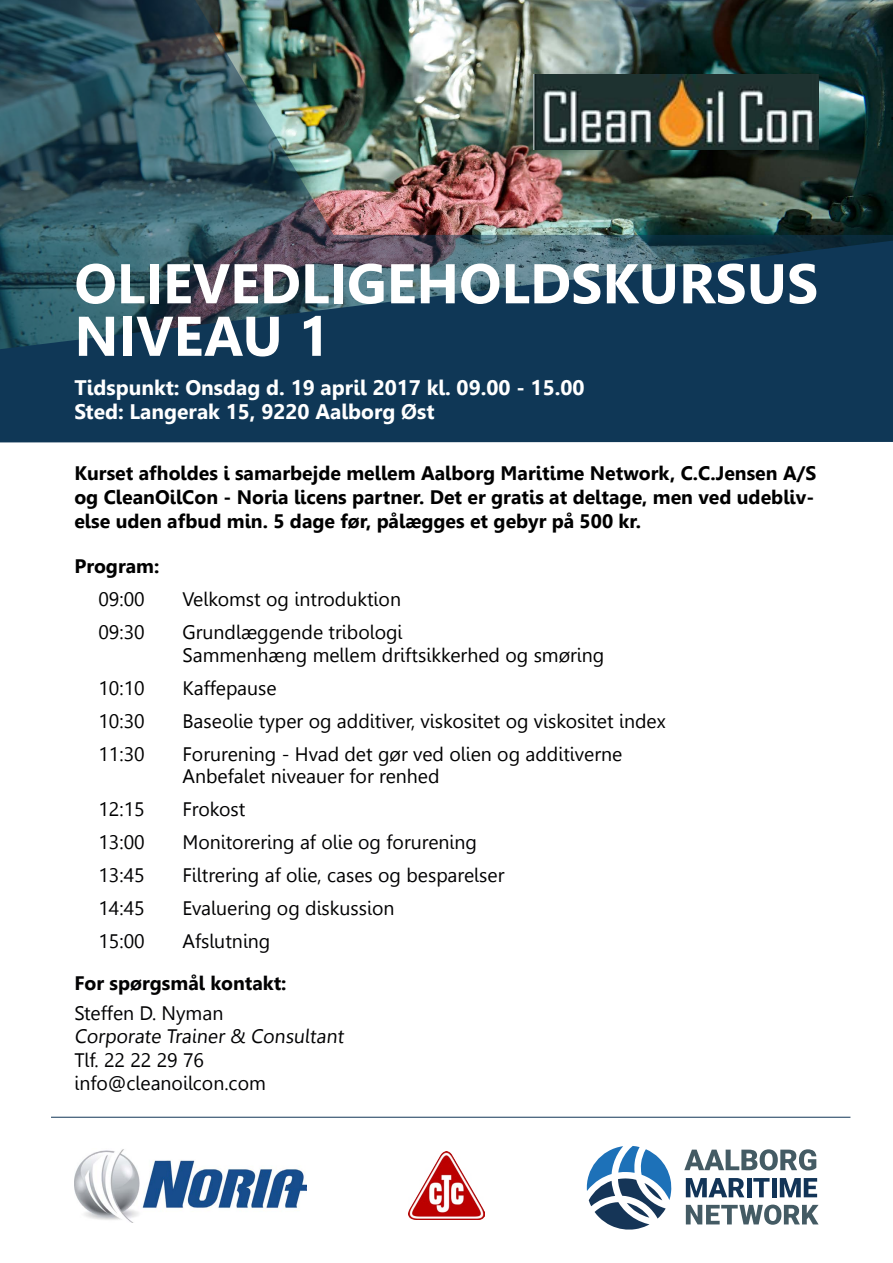
<style>
.page{position:relative;width:893px;height:1263px;background:#fff}
.page>*{position:absolute;margin:0;border:0;box-sizing:border-box;transform-origin:0 0}
.t1{font:700 55.8px/52.5px "Leelawadee";color:#fff}
.t2{font:700 21px/24px "Leelawadee";color:#fff}
.t3{font:19.5px/22.5px "Leelawadee";color:#000}
.t4{font:19.5px/23.2px "Leelawadee";color:#020203}
.t5{font:700 19.5px/24px "Leelawadee";color:#000;text-align:justify}
.t6{font:700 19.5px "Leelawadee";color:#020203}
.s1{color:#020203}
</style>
<div class="page">
<img style="left:0;top:0;width:893px;height:241px">
<img style="left:408px;top:1151px;width:77px;height:69px">
<img style="left:74px;top:1149px;width:232px;height:73px">
<img style="left:534px;top:74px;width:285px;height:75px">
<svg style="left:684px;top:1149px;width:132px;height:21px"></svg>
<svg style="left:686px;top:1178px;width:58px;height:19px"></svg>
<hr style="left:747px;top:1178px;width:4px;height:19px;background:#123457">
<svg style="left:753px;top:1178px;width:17px;height:19px"></svg>
<hr style="left:772px;top:1178px;width:4px;height:19px;background:#123457">
<svg style="left:780px;top:1178px;width:37px;height:19px"></svg>
<svg style="left:686px;top:1204px;width:133px;height:21px"></svg>
<svg style="left:586px;top:1146px;width:85px;height:84px"></svg>
<hr style="left:51px;top:1117px;width:799px;height:1px;background:#113656">
<svg style="left:0;top:241px;width:893px;height:201px;background:#1c415b"></svg>
<h1 class="t1" style="left:74px;top:258px;width:745px">OLIEVEDLIGEHOLDSKURSUS<br>NIVEAU 1</h1>
<p class="t2" style="left:74px;top:376px;width:512px">Tidspunkt: Onsdag d. 19 april 2017 kl. 09.00 - 15.00<br>Sted: Langerak 15, 9220 Aalborg Øst</p>
<p class="t5" style="left:74px;top:461px;width:743px">Kurset afholdes i samarbejde mellem Aalborg Maritime Network, C.C.Jensen A/S og CleanOilCon - Noria licens partner. Det er gratis at deltage, men ved udebliv&shy;else uden afbud min. 5 dage før, pålægges et gebyr på 500 kr.</p>
<p class="t5" style="left:74px;top:554px;width:87px">Program:</p>
<p class="t3" style="left:98px;top:588px;width:48px">09:00</p>
<p class="t3" style="left:182px;top:588px;width:220px">Velkomst og introduktion</p>
<p class="t3" style="left:98px;top:621px;width:48px">09:30</p>
<p class="t3" style="left:182px;top:621px;width:423px">Grundlæggende tribologi<br>Sammenhæng mellem driftsikkerhed og smøring</p>
<p class="t3" style="left:98px;top:677px;width:48px">10:10</p>
<p class="t3" style="left:182px;top:677px;width:96px">Kaffepause</p>
<p class="t3" style="left:98px;top:710px;width:48px">10:30</p>
<p class="t3" style="left:182px;top:710px;width:485px">Baseolie typer og additiver, viskositet og viskositet index</p>
<p class="t3" style="left:98px;top:743px;width:48px">11:30</p>
<p class="t3" style="left:182px;top:743px;width:441px">Forurening - Hvad det gør ved olien og additiverne<br>Anbefalet niveauer for renhed</p>
<p class="t3" style="left:98px;top:798px;width:48px">12:1<span class="s1">5</span></p>
<p class="t4" style="left:182px;top:798px;width:65px">Frokost</p>
<p class="t4" style="left:98px;top:831px;width:48px">13:00</p>
<p class="t4" style="left:182px;top:831px;width:296px">Monitorering af olie og forurening</p>
<p class="t4" style="left:98px;top:864px;width:48px">13:45</p>
<p class="t4" style="left:182px;top:864px;width:323px">Filtrering af olie, cases og besparelser</p>
<p class="t4" style="left:98px;top:897px;width:48px">14:45</p>
<p class="t4" style="left:182px;top:897px;width:214px">Evaluering og diskussion</p>
<p class="t4" style="left:98px;top:930px;width:48px">15:00</p>
<p class="t4" style="left:182px;top:930px;width:90px">Afslutning</p>
<p class="t6" style="left:74px;top:972px;width:214px">For spørgsmål kontakt:</p>
<p class="t4" style="left:74px;top:1002px;width:273px">Steffen D. Nyman<br>Corporate Trainer &amp; Consultant<br>Tlf. 22 22 29 76 info@cleanoilcon.com</p>
</div>
